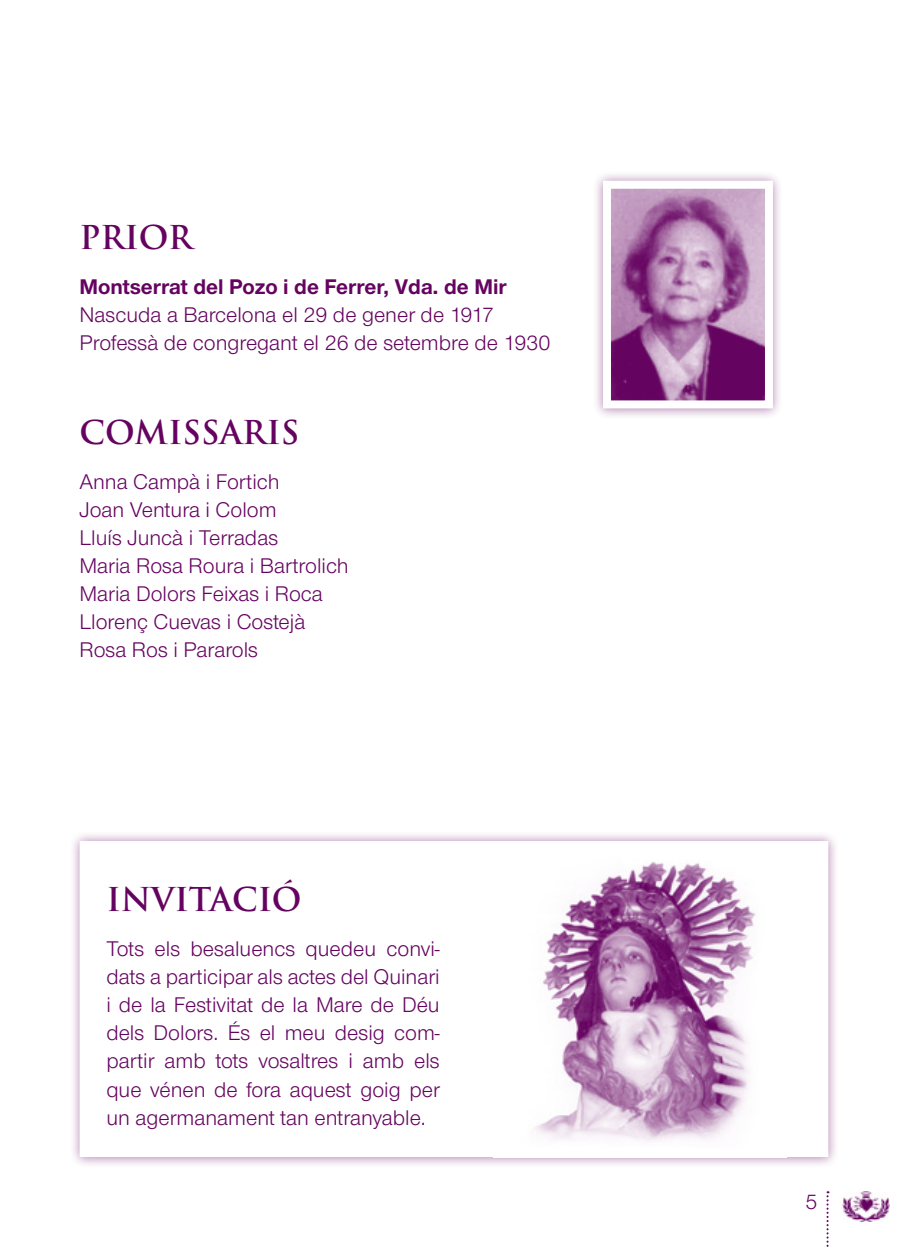
<style>
.page{position:relative;width:908px;height:1248px;background:#fff}
.page>*{position:absolute;margin:0;border:0;box-sizing:border-box;transform-origin:0 0}
.t1{font:700 32px "Trajan Pro";color:#650360}
.t2{font:22px/28px "Nimbus Sans Novus T";color:#650360}
.t3{font:700 22px "Nimbus Sans Novus T";color:#650360}
</style>
<div class="page">
<svg style="left:826px;top:1191px;width:2px;height:56px"></svg>
<img style="left:842px;top:1191px;width:47px;height:30px">
<div style="left:69px;top:829px;width:769px;height:338px;background:#650360;opacity:.5"></div>
<svg style="left:76px;top:836px;width:756px;height:324px"></svg>
<img style="left:493px;top:850px;width:293px;height:307px">
<div style="left:591px;top:170px;width:192px;height:249px;background:#650360;opacity:.5"></div>
<svg style="left:598px;top:177px;width:178px;height:235px;background:#b587b3"></svg>
<h1 class="t1" style="left:79px;top:217px;width:114px">PRIOR</h1>
<p class="t3" style="left:79px;top:274px;width:428px">Montserrat del Pozo i de Ferrer, Vda. de Mir</p>
<p class="t2" style="left:79px;top:300px;width:472px">Nascuda a Barcelona el 29 de gener de 1917<br>Professà de congregant el 26 de setembre de 1930</p>
<h1 class="t1" style="left:79px;top:412px;width:221px">COMISSARIS</h1>
<p class="t2" style="left:79px;top:467px;width:270px">Anna Campà i Fortich<br>Joan Ventura i Colom<br>Lluís Juncà i Terradas<br>Maria Rosa Roura i Bartrolich<br>Maria Dolors Feixas i Roca<br>Llorenç Cuevas i Costejà<br>Rosa Ros i Pararols</p>
<h1 class="t1" style="left:106px;top:879px;width:197px">INVITACIÓ</h1>
<p class="t2" style="left:106px;top:934px;width:335px;text-align:justify">Tots els besaluencs quedeu convi&shy;dats a participar als actes del Quinari i de la Festivitat de la Mare de Déu dels Dolors. És el meu desig com&shy;partir amb tots vosaltres i amb els que vénen de fora aquest goig per un agermanament tan entranyable.</p>
<p class="t2" style="left:805px;top:1186px;width:14px">5</p>
</div>
